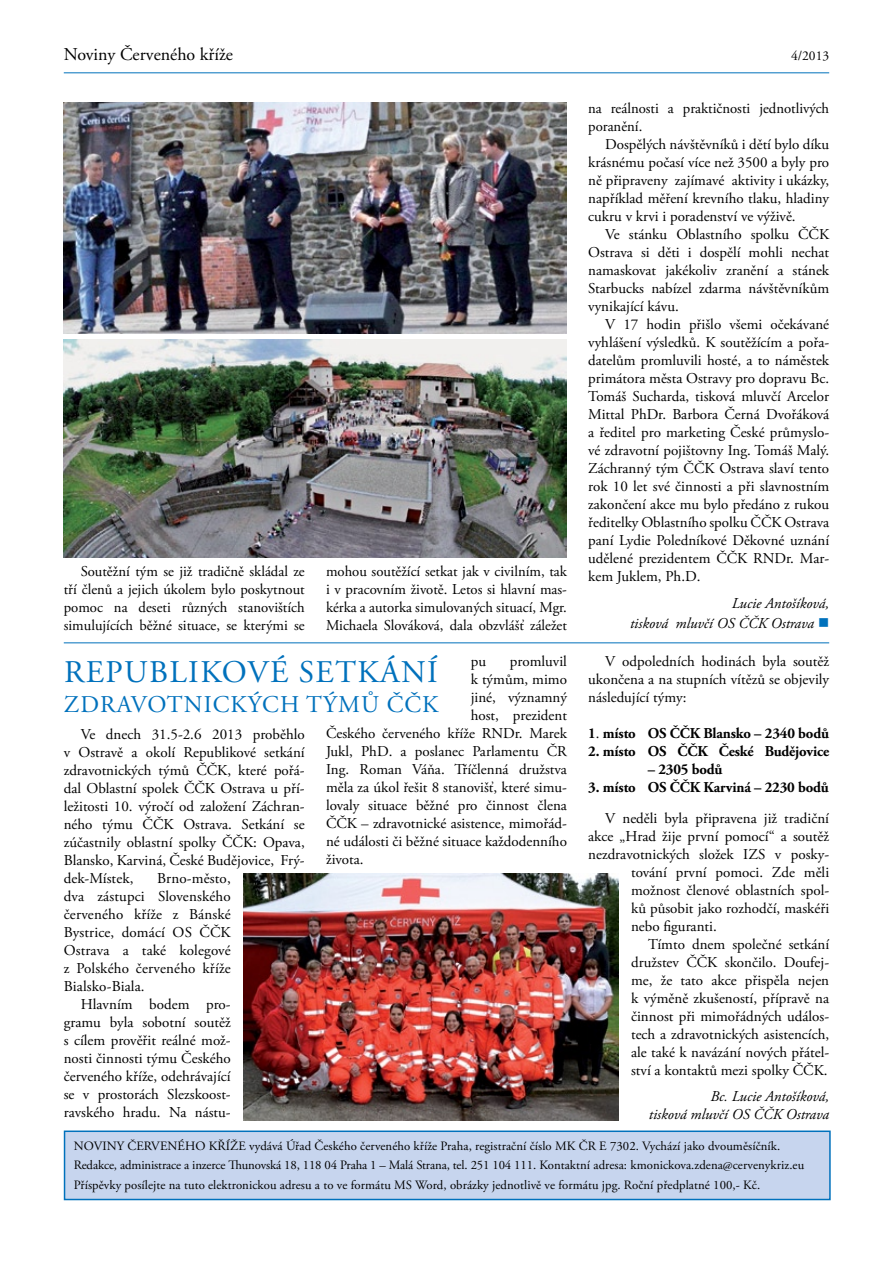
<style>
.page{position:relative;width:893px;height:1263px;background:#fff}
.page>*{position:absolute;margin:0;border:0;box-sizing:border-box;transform-origin:0 0}
.t1{font:31.5px "Adobe Garamond Pro";color:#0071bc}
.t2{font:24px "Adobe Garamond Pro";letter-spacing:.045em;color:#0071bc}
.t3{font:18px "Adobe Garamond Pro";color:#000}
.t4{font:15px/18px "Adobe Garamond Pro";color:#000;text-align:justify}
.t5{font:700 15px "Adobe Garamond Pro";letter-spacing:-.01em;color:#000}
.t6{font:italic 15px/19.5px "Adobe Garamond Pro";color:#000;text-align:right}
.t7{font:13.5px "Adobe Garamond Pro";color:#000}
.t8{font:12.75px/19.5px "Adobe Garamond Pro";letter-spacing:.005em;color:#000}
.s1{color:#0071bc}
.s2{font-weight:400}
</style>
<div class="page">
<hr style="left:64px;top:72px;width:765px;height:1px;background:#0071bc">
<div style="left:65px;top:1131px;width:765px;height:68px;background:#c7d5ee"></div>
<div style="left:64px;top:1130px;width:767px;height:70px;border:2px solid #0071bc"></div>
<img style="left:64px;top:339px;width:503px;height:218px">
<img style="left:64px;top:102px;width:503px;height:232px">
<hr style="left:64px;top:642px;width:765px;height:1px;background:#0071bc">
<img style="left:243px;top:873px;width:375px;height:247px">
<p class="t3" style="left:64px;top:43px;width:171px">Noviny Červeného kříže</p>
<p class="t7" style="left:791px;top:47px;width:40px">4/2013</p>
<p class="t4" style="left:64px;top:563px;width:242px;text-indent:17px">Soutěžní tým se již tradičně skládal ze tří členů a jejich úkolem bylo poskytnout pomoc na deseti různých stanovištích simulujících běžné situace, se kterými se</p>
<p class="t4" style="left:326px;top:563px;width:242px">mohou soutěžící setkat jak v civilním, tak i v pracovním životě. Letos si hlavní mas&shy;kérka a autorka simulovaných situací, Mgr.<br>Michaela Slováková, dala obzvlášť záležet</p>
<p class="t4" style="left:471px;top:652px;width:17px">pu</p>
<p class="t4" style="left:510px;top:652px;width:59px">promluvil</p>
<p class="t4" style="left:471px;top:670px;width:98px">k týmům, mimo</p>
<p class="t4" style="left:471px;top:688px;width:98px">jiné, významný</p>
<p class="t4" style="left:471px;top:706px;width:98px">host, prezident</p>
<p class="t4" style="left:326px;top:724px;width:242px">Českého červeného kříže RNDr. Marek</p>
<p class="t4" style="left:326px;top:742px;width:242px">Jukl, PhD. a poslanec Parlamentu ČR</p>
<p class="t4" style="left:326px;top:760px;width:242px">Ing. Roman Váňa. Tříčlenná družstva</p>
<p class="t4" style="left:326px;top:778px;width:242px">měla za úkol řešit 8 stanovišť, které simu-</p>
<p class="t4" style="left:326px;top:796px;width:242px">lovaly situace běžné pro činnost člena</p>
<p class="t4" style="left:326px;top:814px;width:242px">ČČK – zdravotnické asistence, mimořád-</p>
<p class="t4" style="left:326px;top:832px;width:242px">né události či běžné situace každodenního</p>
<p class="t4" style="left:326px;top:850px;width:39px">života.</p>
<h1 class="t1" style="left:64px;top:653px;width:44px">Republikov</h1>
<h1 class="t1" style="left:270px;top:653px;width:50px">é setk</h1>
<h1 class="t1" style="left:380px;top:653px;width:40px">ání</h1>
<h2 class="t2" style="left:64px;top:690px;width:18px">zdravotnick</h2>
<h2 class="t2" style="left:248px;top:690px;width:192px">ých týmů ČČK</h2>
<p class="t4" style="left:64px;top:726px;width:242px;text-indent:17px">Ve dnech 31.5-2.6 2013 proběhlo v Ostravě a okolí Republikové setkání zdravotnických týmů ČČK, které pořá&shy;dal Oblastní spolek ČČK Ostrava u pří&shy;ležitosti 10. výročí od založení Záchran&shy;ného týmu ČČK Ostrava. Setkání se zúčastnily oblastní spolky ČČK: Opava, Blansko, Karviná, České Budějovice, Frý&shy;dek-Místek,</p>
<p class="t4" style="left:64px;top:870px;width:168px;text-indent:93px">Brno-město, dva zástupci Slovenského červeného kříže z Bánské Bystrice, domácí OS ČČK Ostrava a také kolegové z Polského červeného kříže Bialsko-Biala.</p>
<p class="t4" style="left:64px;top:996px;width:168px;text-indent:17px">Hlavním bodem pro&shy;gramu byla sobotní soutěž s cílem prověřit reálné mož&shy;nosti činnosti týmu Českého červeného kříže, odehrávající se v prostorách Slezskoost&shy;ravského hradu. Na nástu-</p>
<p class="t4" style="left:588px;top:100px;width:242px">na reálnosti a praktičnosti jednotlivých poranění.</p>
<p class="t4" style="left:588px;top:136px;width:243px;text-indent:17px">Dospělých návštěvníků i dětí bylo díku krásnému počasí více než 3500 a byly pro ně připraveny zajímavé aktivity i ukázky, například měření krevního tlaku, hladiny cukru v krvi i poradenství ve výživě.</p>
<p class="t4" style="left:588px;top:226px;width:242px;text-indent:17px">Ve stánku Oblastního spolku ČČK Ostrava si děti i dospělí mohli nechat namaskovat jakékoliv zranění a stánek Starbucks nabízel zdarma návštěvníkům vynikající kávu.</p>
<p class="t4" style="left:588px;top:316px;width:243px;text-indent:17px">V 17 hodin přišlo všemi očekávané vyhlášení výsledků. K soutěžícím a pořa&shy;datelům promluvili hosté, a to náměstek primátora města Ostravy pro dopravu Bc.<br>Tomáš Sucharda, tisková mluvčí Arcelor Mittal PhDr. Barbora Černá Dvořáková a ředitel pro marketing České průmyslo&shy;vé zdravotní pojištovny Ing. Tomáš Malý.<br>Záchranný tým ČČK Ostrava slaví tento rok 10 let své činnosti a při slavnostním zakončení akce mu bylo předáno z rukou ředitelky Oblastního spolku ČČK Ostrava paní Lydie Poledníkové Děkovné uznání udělené prezidentem ČČK RNDr. Mar&shy;kem Juklem, Ph.D.</p>
<p class="t6" style="left:630px;top:594px;width:201px">Lucie Antošíková,<br>tisková mluvčí OS ČČK Ostrava <span class="s1">■</span></p>
<p class="t4" style="left:588px;top:652px;width:243px;text-indent:17px">V odpoledních hodinách byla soutěž ukončena a na stupních vítězů se objevily následující týmy:</p>
<p class="t5" style="left:588px;top:724px;width:242px">1<span class="s2">.</span> místo OS ČČK Blansko – 2340 bodů</p>
<p class="t5" style="left:588px;top:742px;width:242px">2. místo OS ČČK České Budějovice</p>
<p class="t5" style="left:648px;top:760px;width:76px">– 2305 bodů</p>
<p class="t5" style="left:588px;top:778px;width:242px">3. místo OS ČČK Karviná – 2230 bodů</p>
<p class="t4" style="left:605px;top:809px;width:225px">V neděli byla připravena již tradiční</p>
<p class="t4" style="left:588px;top:827px;width:242px">akce „Hrad žije první pomocí“ a soutěž</p>
<p class="t4" style="left:588px;top:845px;width:242px">nezdravotnických složek IZS v posky-</p>
<p class="t4" style="left:631px;top:863px;width:200px">tování první pomoci. Zde měli</p>
<p class="t4" style="left:631px;top:881px;width:200px">možnost členové oblastních spol-</p>
<p class="t4" style="left:631px;top:899px;width:200px">ků působit jako rozhodčí, maskéři</p>
<p class="t4" style="left:631px;top:917px;width:87px">nebo figuranti.</p>
<p class="t4" style="left:648px;top:935px;width:183px">Tímto dnem společné setkání</p>
<p class="t4" style="left:631px;top:953px;width:200px">družstev ČČK skončilo. Doufej-</p>
<p class="t4" style="left:631px;top:971px;width:200px">me, že tato akce přispěla nejen</p>
<p class="t4" style="left:631px;top:989px;width:200px">k výměně zkušeností, přípravě na</p>
<p class="t4" style="left:631px;top:1007px;width:200px">činnost při mimořádných událos-</p>
<p class="t4" style="left:631px;top:1025px;width:200px">tech a zdravotnických asistencích,</p>
<p class="t4" style="left:631px;top:1043px;width:200px">ale také k navázání nových přátel-</p>
<p class="t4" style="left:631px;top:1061px;width:198px">ství a kontaktů mezi spolky ČČK.</p>
<p class="t6" style="left:649px;top:1088px;width:182px;line-height:18px">Bc. Lucie Antošíková,<br>tisková mluvčí OS ČČK Ostrava</p>
<p class="t8" style="left:74px;top:1136px;width:732px">NOVINY ČERVENÉHO KŘÍŽE vydává Úřad Českého červeného kříže Praha, registrační číslo MK ČR E 7302. Vychází jako dvouměsíčník.<br>Redakce, administrace a inzerce Thunovská 18, 118 04 Praha 1 – Malá Strana, tel. 251 104 111. Kontaktní adresa: kmonickova.zdena@cervenykriz.eu<br>Příspěvky posílejte na tuto elektronickou adresu a to ve formátu MS Word, obrázky jednotlivě ve formátu jpg. Roční předplatné 100,- Kč.</p>
</div>
